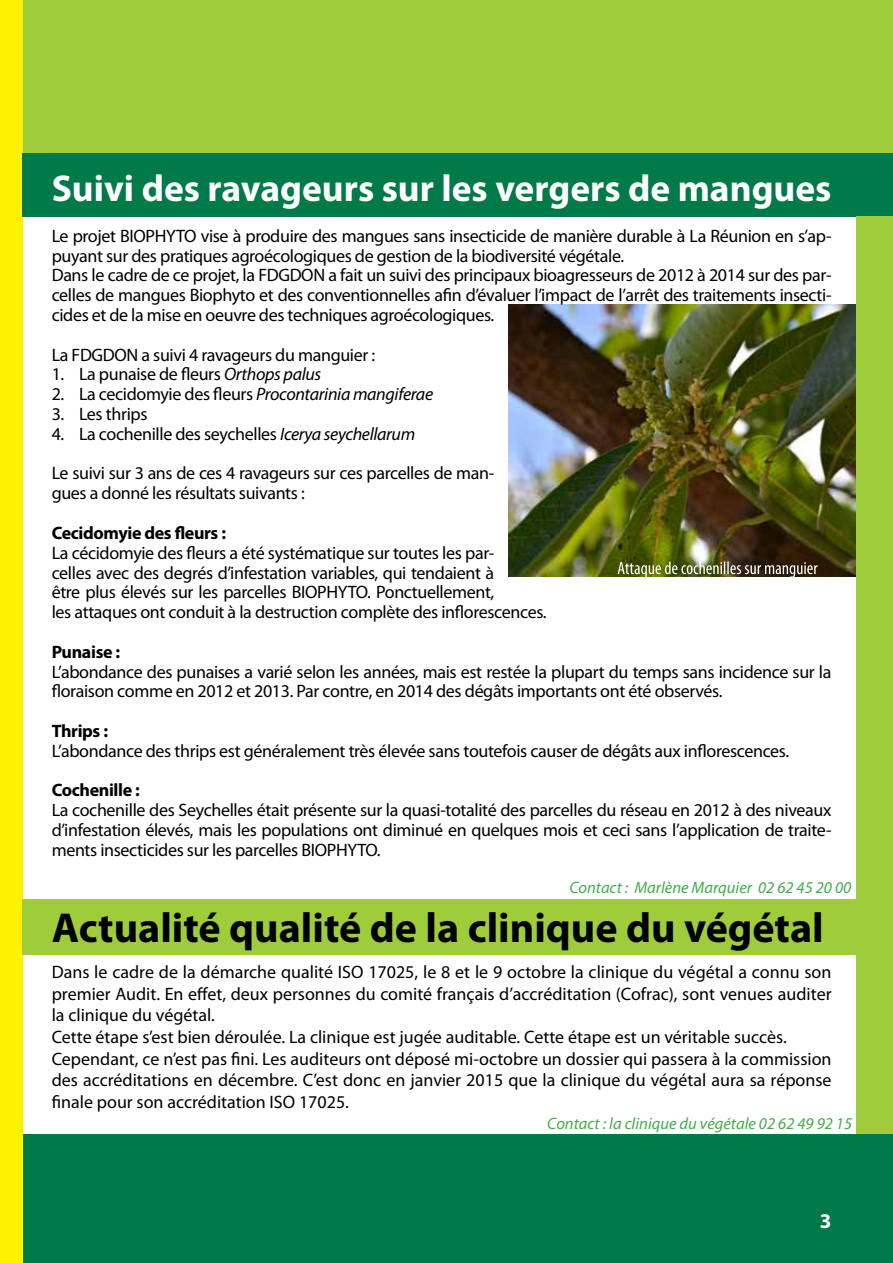
<style>
.page{position:relative;width:893px;height:1263px;background:#fff}
.page>*{position:absolute;margin:0;border:0;box-sizing:border-box;transform-origin:0 0}
.t1{font:700 42px "Myriad Pro";color:#000}
.t2{font:700 37.5px "Myriad Pro";color:#fff}
.t3{font:700 21px "Myriad Pro";color:#fff}
.t4{font:18px/19.8px "Myriad Pro";letter-spacing:-.02em;color:#000}
.t5{font:18px/21.6px "Myriad Pro";color:#000}
.t6{font:700 18px "Myriad Pro";letter-spacing:-.02em;color:#000}
.t7{font:italic 18px "Myriad Pro";letter-spacing:-.02em;color:#000}
.t8{font:italic 16.5px "Myriad Pro";color:#41ad49}
.s1{font-style:italic}
.s2{font-style:normal}
</style>
<div class="page">
<div style="left:0;top:0;width:893px;height:186px;background:#9fcc3b"></div>
<div style="left:0;top:1134px;width:893px;height:129px;background:#007a48"></div>
<div style="left:0;top:0;width:23px;height:1263px;background:#fff200"></div>
<div style="left:23px;top:153px;width:870px;height:64px;background:#007a48"></div>
<img style="left:509px;top:305px;width:348px;height:271px">
<img style="left:618px;top:562px;width:200px;height:15px">
<div style="left:23px;top:899px;width:870px;height:55px;background:#9fcc3b"></div>
<div style="left:857px;top:216px;width:36px;height:918px;background:#9fcc3b"></div>
<h2 class="t2" style="left:52px;top:164px;width:781px">Suivi des ravageurs sur les vergers de mangues</h2>
<p class="t4" style="left:52px;top:226px;width:781px">Le projet BIOPHYTO vise à produire des mangues sans insecticide de manière durable à La Réunion en ’sap-</p>
<p class="t4" style="left:52px;top:245px;width:574px">puyant sur des pratiques agroécologiques de gestion de la biodiversité végétale.</p>
<p class="t4" style="left:52px;top:265px;width:781px">Dans le cadre de ce projet la, FDGDON a fait un suivi des principaux bioagresseurs de 2012 à 2014 sur des par-</p>
<p class="t4" style="left:52px;top:285px;width:781px">celles de mangues Biophyto et des conventionnelles afin ’dévaluer ’limpact de ’l arrêt des traitements insecti-</p>
<p class="t4" style="left:52px;top:305px;width:444px">cides et de la mise en oeuvre des techniques agroécologiques.</p>
<p class="t4" style="left:79px;top:344px;width:298px;text-indent:-27px">La FDGDON a suivi 4 ravageurs du manguier :<br>La punaise de fleurs <span class="s1">Orthops palus</span></p>
<p class="t4" style="left:52px;top:364px;width:14px">1.</p>
<p class="t4" style="left:52px;top:384px;width:14px">2.</p>
<p class="t7" style="left:79px;top:383px;width:356px"><span class="s2">La cecidomyie des fleurs</span> Procontarinia mangiferae</p>
<p class="t4" style="left:52px;top:404px;width:14px">3.</p>
<p class="t4" style="left:79px;top:404px;width:70px">Les thrips</p>
<p class="t4" style="left:52px;top:424px;width:14px">4.</p>
<p class="t4" style="left:79px;top:424px;width:338px">La cochenille des seychelles <span class="s1">Icerya seychellarum</span></p>
<p class="t4" style="left:52px;top:463px;width:444px">Le suivi sur 3 ans de ces 4 ravageurs sur ces parcelles de man-</p>
<p class="t4" style="left:52px;top:483px;width:255px">gues a donné les résultats suivants :</p>
<p class="t6" style="left:52px;top:521px;width:176px">Cecidomyie des fleurs :</p>
<p class="t4" style="left:52px;top:562px;width:444px">celles avec des degrés ’dinfestation variables, qui tendaient à</p>
<p class="t4" style="left:52px;top:542px;width:444px">La cécidomyie des fleurs a été systématique sur toutes les par-</p>
<p class="t4" style="left:52px;top:582px;width:496px">être plus élevés sur les parcelles BIOPHYTO. Ponctuellement,<br>les attaques ont conduit laà destruction complète des inflorescences.</p>
<p class="t6" style="left:52px;top:640px;width:70px">Punaise :</p>
<p class="t4" style="left:52px;top:661px;width:781px">’Labondance des punaises a varié selon les années, mais est restée la plupart du temps sans incidence sur la floraison comme en 2012 et 2013. Par contre, en 2014 des dégâts importants ont été observés.</p>
<p class="t6" style="left:52px;top:719px;width:58px">Thrips :</p>
<p class="t4" style="left:52px;top:740px;width:739px">’Labondance des thrips est généralement très élevée sans toutefois causer de dégâts aux inflorescences.</p>
<p class="t6" style="left:52px;top:778px;width:90px">Cochenille :</p>
<p class="t4" style="left:52px;top:790px;width:781px;line-height:39.6px">La cochenille des Seychelles était présente sur la quasi-totalité des parcelles du réseau en 2012 à des niveaux ments insecticides sur les parcelles BIOPHYTO.</p>
<p class="t4" style="left:52px;top:820px;width:781px">’dinfestation élevés, mais les populations ont diminué en quelques mois et ceci sans ’l application de traite-</p>
<p class="t8" style="left:569px;top:878px;width:283px">Contact : Marlène Marquier 02 62 45 20 00</p>
<h1 class="t1" style="left:52px;top:901px;width:774px">Actualité qualité de la clinique du végétal</h1>
<p class="t5" style="left:52px;top:961px;width:781px">Dans le cadre de la démarche qualité ISO 17025, le 8 et le 9 octobre la clinique du végétal a connu son premier Audit. En effet, deux personnes du comité français ’d accréditation (Cofrac ,) sont venues auditer la clinique du végétal.<br>Cette étape ’sest bien déroulée. La clinique est jugée auditable. Cette étape est un véritable succès.<br>Cependant, ce ’nest pas fini. Les auditeurs ont déposé mi-octobre un dossier qui passera laà commission des accréditations en décembre ’C. est donc en janvier 2015 que la clinique du végétal aura sa réponse finale pour son accréditation ISO 17025.</p>
<p class="t8" style="left:547px;top:1113px;width:306px">Contact la: clinique du végétale 02 62 49 92 15</p>
<p class="t3" style="left:820px;top:1207px;width:13px">3</p>
</div>
